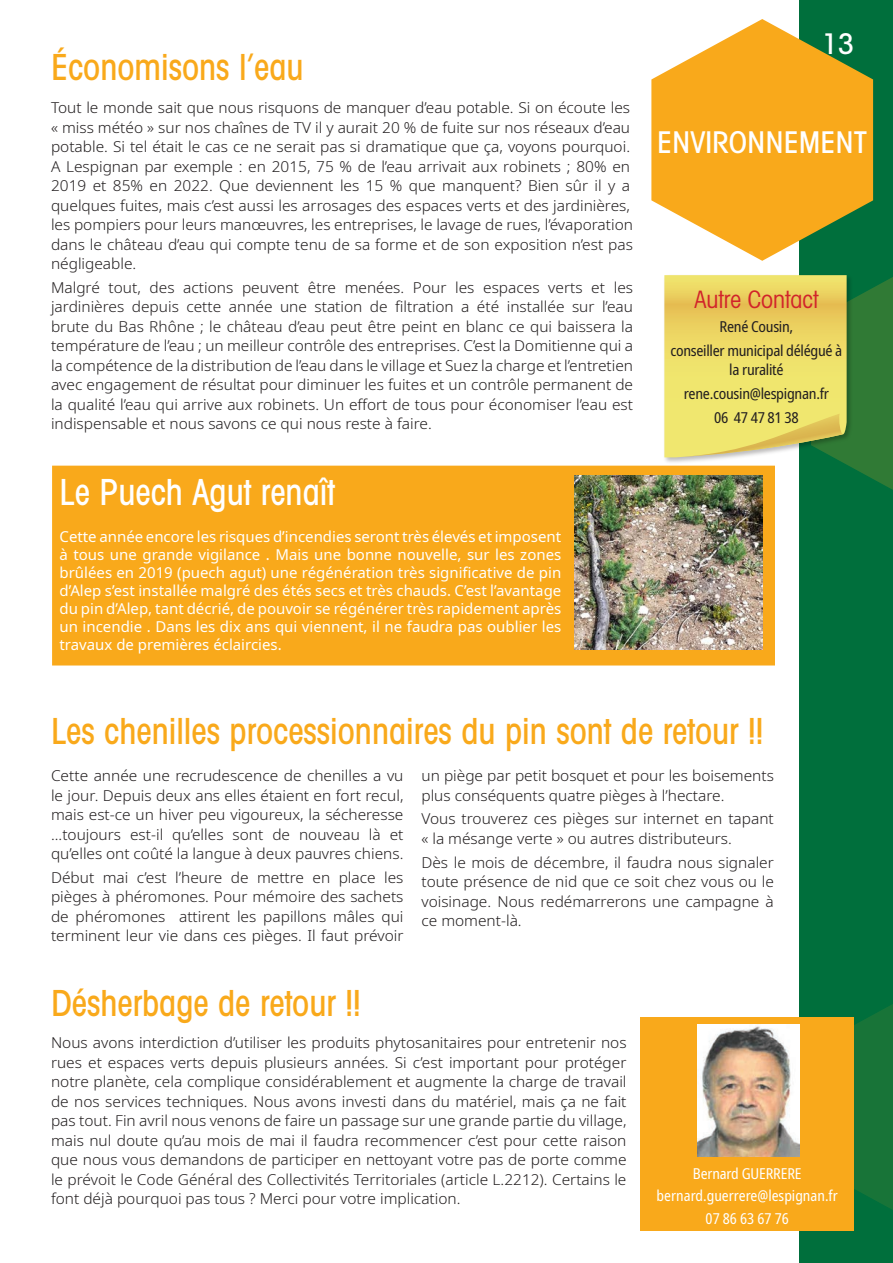
<style>
.page{position:relative;width:893px;height:1263px;background:#fff}
.page>*{position:absolute;margin:0;border:0;box-sizing:border-box;transform-origin:0 0}
.t1{font:500 condensed 36px "Avant Garde";color:#f9a91b;scale:.95 1}
.t2{font:500 condensed 36px "Avant Garde";color:#fff;scale:.95 1}
.t3{font:500 condensed 30px "Avant Garde";color:#fff}
.t4{font:500 condensed 28.5px "Avant Garde";color:#fff}
.t5{font:condensed 24px "Avant Garde";color:#d1232a}
.t6{font:300 15px/19.5px "Noto Sans";color:#231f20;text-align:justify}
.t7{font:15px/18px "Noto Sans";color:#fff;text-align:justify}
.t8{font:condensed 15px/23.7px "Noto Sans";letter-spacing:-.02em;color:#231f20;text-align:center}
.t9{font:condensed 15px/22.2px "Noto Sans";color:#fff;text-align:center}
</style>
<div class="page">
<div style="left:799px;top:0;width:94px;height:1263px;background:#006f3c"></div>
<svg style="left:854px;top:1004px;width:39px;height:206px;background:#157338"></svg>
<div style="left:52px;top:466px;width:723px;height:199px;background:#f9a91b"></div>
<div style="left:640px;top:1017px;width:214px;height:214px;background:#f9a91b"></div>
<img style="left:697px;top:1024px;width:102px;height:132px">
<svg style="left:651px;top:19px;width:222px;height:241px;fill:#f9a91b"></svg>
<svg style="left:664px;top:260px;width:229px;height:247px"></svg>
<img style="left:575px;top:476px;width:187px;height:174px">
<h1 class="t1" style="left:51px;top:45px;width:267px">Économisons l’eau</h1>
<p class="t6" style="left:51px;top:98px;width:584px;text-align:left">Tout le monde sait que nous risquons de manquer d’eau potable. Si on écoute les « miss météo » sur nos chaînes de TV il y aurait 20 % de fuite sur nos réseaux d’eau potable. Si tel était le cas ce ne serait pas si dramatique que ça, voyons pourquoi.<br>A Lespignan par exemple : en 2015, 75 % de l’eau arrivait aux robinets ; 80% en 2019 et 85% en 2022. Que deviennent les 15 % que manquent? Bien sûr il y a quelques fuites, mais c’est aussi les arrosages des espaces verts et des jardinières, les pompiers pour leurs manœuvres, les entreprises, le lavage de rues, l’évaporation dans le château d’eau qui compte tenu de sa forme et de son exposition n’est pas négligeable.</p>
<p class="t6" style="left:51px;top:278px;width:584px">Malgré tout, des actions peuvent être menées. Pour les espaces verts et les jardinières depuis cette année une station de filtration a été installée sur l’eau brute du Bas Rhône ; le château d’eau peut être peint en blanc ce qui baissera la température de l’eau ; un meilleur contrôle des entreprises. C’est la Domitienne qui a la compétence de la distribution de l’eau dans le village et Suez la charge et l’entretien avec engagement de résultat pour diminuer les fuites et un contrôle permanent de la qualité l’eau qui arrive aux robinets. Un effort de tous pour économiser l’eau est indispensable et nous savons ce qui nous reste à faire.</p>
<h1 class="t2" style="left:60px;top:470px;width:291px">Le Puech Agut renaît</h1>
<p class="t7" style="left:60px;top:528px;width:503px">Cette année encore les risques d’incendies seront très élevés et imposent à tous une grande vigilance . Mais une bonne nouvelle, sur les zones brûlées en 2019 (puech agut) une régénération très significative de pin d’Alep s’est installée malgré des étés secs et très chauds. C’est l’avantage du pin d’Alep, tant décrié, de pouvoir se régénérer très rapidement après un incendie . Dans les dix ans qui viennent, il ne faudra pas oublier les travaux de premières éclaircies.</p>
<h3 class="t4" style="left:822px;top:26px;width:33px">13</h3>
<h2 class="t3" style="left:657px;top:123px;width:211px">ENVIRONNEMENT</h2>
<h3 class="t5" style="left:694px;top:285px;width:125px">Autre Contact</h3>
<p class="t8" style="left:670px;top:315px;width:173px">René Cousin,<br>conseiller municipal délégué à</p>
<p class="t8" style="left:684px;top:358px;width:147px">la ruralité rene.cousin@lespignan.fr<br>06 47 47 81 38</p>
<h1 class="t1" style="left:51px;top:709px;width:751px">Les chenilles processionnaires du pin sont de retour !!</h1>
<p class="t6" style="left:51px;top:766px;width:354px">Cette année une recrudescence de chenilles a vu le jour. Depuis deux ans elles étaient en fort recul, mais est-ce un hiver peu vigoureux, la sécheresse ...toujours est-il qu’elles sont de nouveau là et qu’elles ont coûté la langue à deux pauvres chiens.</p>
<p class="t6" style="left:51px;top:868px;width:354px">Début mai c’est l’heure de mettre en place les pièges à phéromones. Pour mémoire des sachets de phéromones attirent les papillons mâles qui terminent leur vie dans ces pièges. Il faut prévoir</p>
<h1 class="t1" style="left:51px;top:980px;width:327px">Désherbage de retour !!</h1>
<p class="t6" style="left:421px;top:766px;width:354px">un piège par petit bosquet et pour les boisements plus conséquents quatre pièges à l’hectare.</p>
<p class="t6" style="left:421px;top:809px;width:354px">Vous trouverez ces pièges sur internet en tapant « la mésange verte » ou autres distributeurs.</p>
<p class="t6" style="left:421px;top:853px;width:354px">Dès le mois de décembre, il faudra nous signaler toute présence de nid que ce soit chez vous ou le voisinage. Nous redémarrerons une campagne à ce moment-là.</p>
<p class="t6" style="left:51px;top:1033px;width:577px">Nous avons interdiction d’utiliser les produits phytosanitaires pour entretenir nos rues et espaces verts depuis plusieurs années. Si c’est important pour protéger notre planète, cela complique considérablement et augmente la charge de travail de nos services techniques. Nous avons investi dans du matériel, mais ça ne fait pas tout. Fin avril nous venons de faire un passage sur une grande partie du village, mais nul doute qu’au mois de mai il faudra recommencer c’est pour cette raison que nous vous demandons de participer en nettoyant votre pas de porte comme le prévoit le Code Général des Collectivités Territoriales (article L.2212). Certains le font déjà pourquoi pas tous ? Merci pour votre implication.</p>
<p class="t9" style="left:657px;top:1163px;width:183px">Bernard GUERRERE bernard.guerrere@lespignan.fr<br>07 86 63 67 76</p>
</div>
